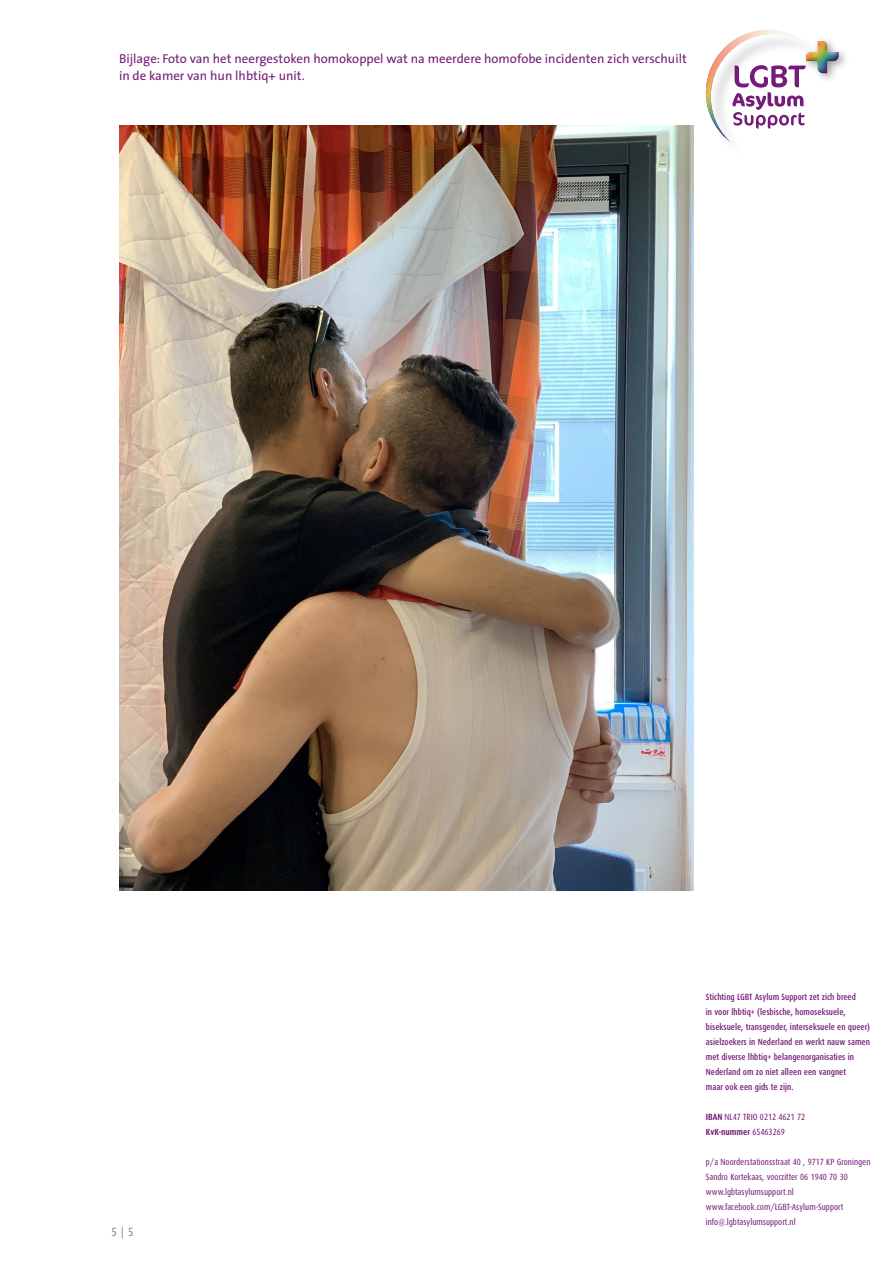
<style>
.page{position:relative;width:893px;height:1263px;background:#fff}
.page>*{position:absolute;margin:0;border:0;box-sizing:border-box;transform-origin:0 0}
.t1{font:12.9px/16.5px "The Sans";color:#751b7a}
.t2{font:12px "Dax Condensed";color:#808285}
.t3{font:500 9px/15px "Dax Condensed";color:#751b7a}
.t4{font:9px/15px "Dax Condensed";color:#751b7a}
.s1{font-weight:700}
</style>
<div class="page">
<div style="left:801px;top:36px;width:48px;height:48px;background:#000;opacity:.38"></div>
<svg style="left:705px;top:29px;width:133px;height:113px"></svg>
<div style="left:801px;top:36px;width:41px;height:36px;background:#fff"></div>
<div style="left:802px;top:41px;width:41px;height:33px;background:#000;opacity:.75"></div>
<img style="left:119px;top:125px;width:574px;height:766px">
<h1 class="t1" style="left:119px;top:50px;width:569px">Bijlage: Foto van het neergestoken homokoppel wat na meerdere homofobe incidenten zich verschuilt in de kamer van hun lhbtiq+ unit.</h1>
<h2 class="t2" style="left:111px;top:1225px;width:23px">5 | 5</h2>
<p class="t3" style="left:706px;top:989px;width:166px">Stichting LGBT Asylum Support zet zich breed<br>in voor lhbtiq+ (lesbische, homoseksuele, biseksuele, transgender, interseksuele en queer) asielzoekers in Nederland en werkt nauw samen met diverse lhbtiq+ belangenorganisaties in Nederland om zo niet alleen een vangnet<br>maar ook een gids te zijn.</p>
<p class="t4" style="left:706px;top:1109px;width:101px"><span class="s1">IBAN</span> NL47 TRIO 0212 4621 72<br><span class="s1">KvK-nummer</span> 65463269</p>
<p class="t4" style="left:706px;top:1154px;width:166px">p/a Noorderstationsstraat 40 , 9717 KP Groningen Sandro Kortekaas, voorzitter 06 1940 70 30 www.lgbtasylumsupport.nl www.facebook.com/LGBT-Asylum-Support info@.lgbtasylumsupport.nl</p>
</div>
